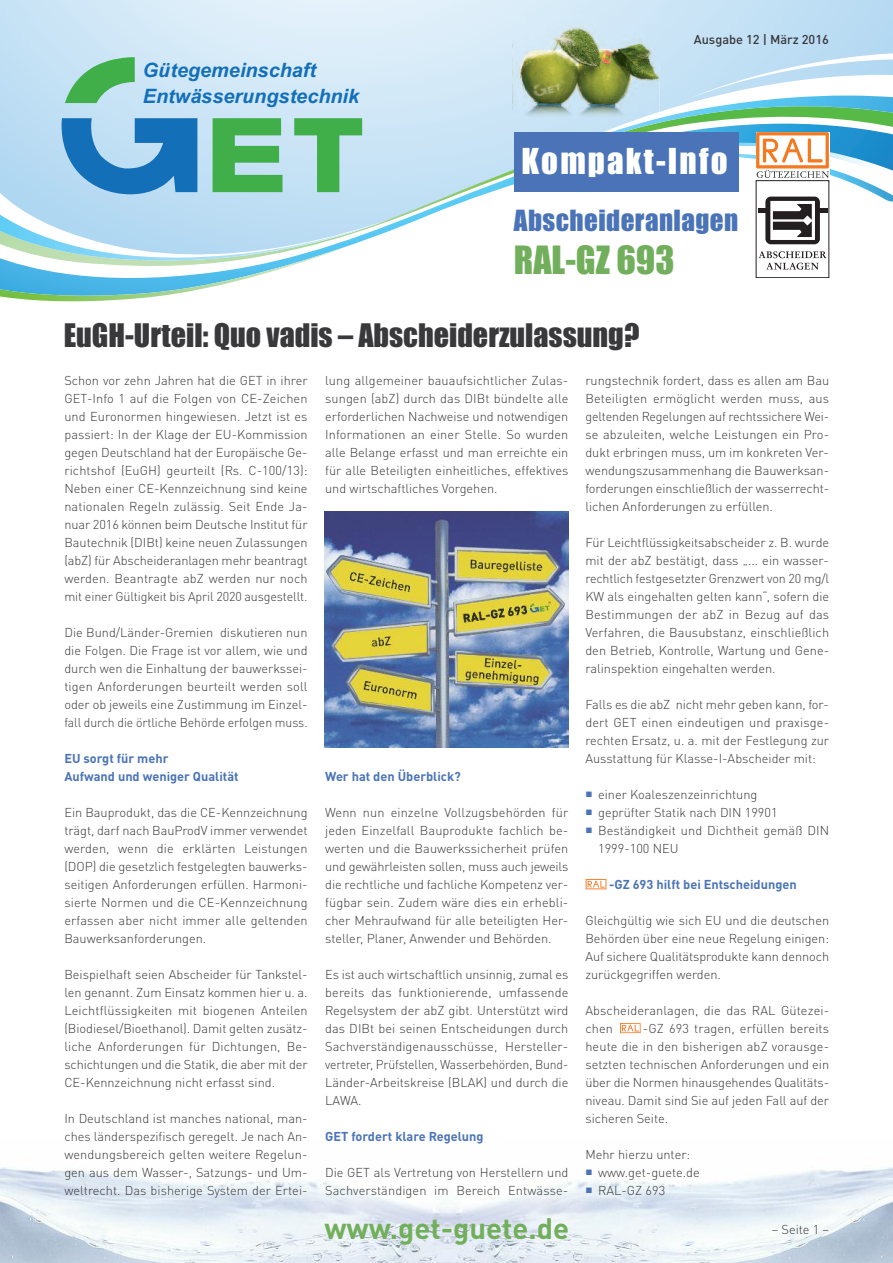
<style>
.page{position:relative;width:893px;height:1263px;background:#fff}
.page>*{position:absolute;margin:0;border:0;box-sizing:border-box;transform-origin:0 0}
.t1{font:36px "Impact";color:#72af5c}
.t2{font:33px "Impact";letter-spacing:.065em;color:#fff}
.t3{font:30px "Impact";color:#39383a}
.t4{font:700 29.25px "DINOT";color:#72af5c}
.t5{font:27px "Impact";letter-spacing:.015em;color:#4a74b7}
.t6{font:italic 700 19.8px/26.4px "Arial";color:#136fb8}
.t7{font:300 12.75px/18px "DINOT";color:#39383a;text-align:justify}
.t8{font:700 12.75px/18px "DINOT";color:#4a74b7}
.t9{font:500 12.75px "DINOT";color:#39383a}
</style>
<div class="page">
<img style="left:0;top:267px;width:286px;height:35px">
<img style="left:0;top:106px;width:893px;height:161px">
<img style="left:0;top:213px;width:391px;height:49px">
<img style="left:477px;top:96px;width:416px;height:88px">
<svg style="left:687px;top:40px;width:206px;height:59px"></svg>
<img style="left:513px;top:14px;width:147px;height:104px">
<img style="left:0;top:1167px;width:447px;height:96px">
<svg style="left:447px;top:1167px;width:446px;height:96px"></svg>
<svg style="left:213px;top:118px;width:69px;height:74px;background:#5eb96f"></svg>
<svg style="left:294px;top:118px;width:68px;height:74px;background:#85c9a2"></svg>
<svg style="left:62px;top:118px;width:135px;height:76px;background:#4e95cc"></svg>
<svg style="left:65px;top:57px;width:70px;height:46px;background:#7ac593"></svg>
<svg style="left:620px;top:1023px;width:21px;height:10px"></svg>
<div style="left:586px;top:879px;width:21px;height:10px;background:#f9c098"></div>
<svg style="left:586px;top:879px;width:20px;height:10px"></svg>
<div style="left:756px;top:132px;width:73px;height:146px;background:#fff"></div>
<div style="left:756px;top:180px;width:73px;height:98px;border:1px solid #231f20"></div>
<svg style="left:756px;top:132px;width:73px;height:46px"></svg>
<div style="left:758px;top:208px;width:69px;height:5px;background:#231f20"></div>
<div style="left:765px;top:197px;width:55px;height:47px;background:#231f20;border-radius:6px"></div>
<div style="left:770px;top:201px;width:45px;height:39px;background:#fff"></div>
<svg style="left:773px;top:204px;width:39px;height:33px"></svg>
<svg style="left:759px;top:251px;width:67px;height:19px"></svg>
<div style="left:514px;top:133px;width:224px;height:59px;background:#4a74b7"></div>
<img style="left:325px;top:511px;width:243px;height:237px">
<svg style="left:586px;top:1170px;width:6px;height:5px"></svg>
<svg style="left:586px;top:1188px;width:6px;height:5px"></svg>
<h3 class="t6" style="left:143px;top:57px;width:218px">Gütegemeinschaft<br>Entwässerungstechnik</h3>
<p class="t9" style="left:694px;top:35px;width:137px">Ausgabe 12 | März 2016</p>
<h2 class="t2" style="left:521px;top:143px;width:208px">Kompakt-Info</h2>
<h3 class="t5" style="left:514px;top:206px;width:226px">Abscheideranlagen</h3>
<h1 class="t1" style="left:514px;top:240px;width:162px">RAL-GZ 693</h1>
<h3 class="t3" style="left:64px;top:319px;width:577px">EuGH-Urteil: Quo vadis – Abscheiderzulassung?</h3>
<p class="t7" style="left:64px;top:373px;width:245px">Schon vor zehn Jahren hat die GET in ihrer GET-Info 1 auf die Folgen von CE-Zeichen und Euronormen hingewiesen. Jetzt ist es passiert: In der Klage der EU-Kommission gegen Deutschland hat der Europäische Ge&shy;richtshof (EuGH) geurteilt (Rs. C-100/13):<br>Neben einer CE-Kennzeichnung sind keine nationalen Regeln zulässig. Seit Ende Ja&shy;nuar 2016 können beim Deutsche Institut für Bautechnik (DIBt) keine neuen Zulassungen (abZ) für Abscheideranlagen mehr beantragt werden. Beantragte abZ werden nur noch mit einer Gültigkeit bis April 2020 ausgestellt.</p>
<p class="t7" style="left:64px;top:625px;width:245px">Die Bund/Länder-Gremien diskutieren nun die Folgen. Die Frage ist vor allem, wie und durch wen die Einhaltung der bauwerkssei&shy;tigen Anforderungen beurteilt werden soll oder ob jeweils eine Zustimmung im Einzel&shy;fall durch die örtliche Behörde erfolgen muss.</p>
<p class="t8" style="left:64px;top:751px;width:176px">EU sorgt für mehr<br>Aufwand und weniger Qualität</p>
<p class="t7" style="left:64px;top:805px;width:245px">Ein Bauprodukt, das die CE-Kennzeichnung trägt, darf nach BauProdV immer verwendet werden, wenn die erklärten Leistungen (DOP) die gesetzlich festgelegten bauwerks&shy;seitigen Anforderungen erfüllen. Harmoni&shy;sierte Normen und die CE-Kennzeichnung erfassen aber nicht immer alle geltenden Bauwerksanforderungen.</p>
<p class="t7" style="left:64px;top:967px;width:245px">Beispielhaft seien Abscheider für Tankstel&shy;len genannt. Zum Einsatz kommen hier u. a.<br>Leichtflüssigkeiten mit biogenen Anteilen (Biodiesel/Bioethanol). Damit gelten zusätz&shy;liche Anforderungen für Dichtungen, Be&shy;schichtungen und die Statik, die aber mit der CE-Kennzeichnung nicht erfasst sind.</p>
<p class="t7" style="left:64px;top:1111px;width:245px">In Deutschland ist manches national, man&shy;ches länderspezifisch geregelt. Je nach An&shy;wendungsbereich gelten weitere Regelun&shy;gen aus dem Wasser-, Satzungs- und Um&shy;weltrecht. Das bisherige System der Ertei-</p>
<p class="t7" style="left:325px;top:373px;width:245px">lung allgemeiner bauaufsichtlicher Zulas&shy;sungen (abZ) durch das DIBt bündelte alle erforderlichen Nachweise und notwendigen Informationen an einer Stelle. So wurden alle Belange erfasst und man erreichte ein für alle Beteiligten einheitliches, effektives und wirtschaftliches Vorgehen.</p>
<p class="t8" style="left:325px;top:769px;width:137px">Wer hat den Überblick?</p>
<p class="t7" style="left:325px;top:805px;width:245px">Wenn nun einzelne Vollzugsbehörden für jeden Einzelfall Bauprodukte fachlich be&shy;werten und die Bauwerkssicherheit prüfen und gewährleisten sollen, muss auch jeweils die rechtliche und fachliche Kompetenz ver&shy;fügbar sein. Zudem wäre dies ein erhebli&shy;cher Mehraufwand für alle beteiligten Her&shy;steller, Planer, Anwender und Behörden.</p>
<p class="t7" style="left:325px;top:967px;width:245px">Es ist auch wirtschaftlich unsinnig, zumal es bereits das funktionierende, umfassende Regelsystem der abZ gibt. Unterstützt wird das DIBt bei seinen Entscheidungen durch Sachverständigenausschüsse, Hersteller&shy;vertreter, Prüfstellen, Wasserbehörden, Bund-Länder-Arbeitskreise (BLAK) und durch die LAWA.</p>
<p class="t8" style="left:325px;top:1129px;width:160px">GET fordert klare Regelung</p>
<p class="t7" style="left:325px;top:1165px;width:245px">Die GET als Vertretung von Herstellern und<br>Sachverständigen im Bereich Entwässe-</p>
<h3 class="t4" style="left:324px;top:1218px;width:246px">www.get-guete.de</h3>
<p class="t7" style="left:585px;top:373px;width:245px">rungstechnik fordert, dass es allen am Bau Beteiligten ermöglicht werden muss, aus geltenden Regelungen auf rechtssichere Wei&shy;se abzuleiten, welche Leistungen ein Pro&shy;dukt erbringen muss, um im konkreten Ver&shy;wendungszusammenhang die Bauwerksan&shy;forderungen einschließlich der wasserrecht&shy;lichen Anforderungen zu erfüllen.</p>
<p class="t7" style="left:585px;top:535px;width:245px">Für Leichtflüssigkeitsabscheider z. B. wurde mit der abZ bestätigt, dass „... ein wasser&shy;rechtlich festgesetzter Grenzwert von 20 mg/l KW als eingehalten gelten kann“, sofern die Bestimmungen der abZ in Bezug auf das Verfahren, die Bausubstanz, einschließlich den Betrieb, Kontrolle, Wartung und Gene&shy;ralinspektion eingehalten werden.</p>
<p class="t7" style="left:585px;top:697px;width:245px">Falls es die abZ nicht mehr geben kann, for&shy;dert GET einen eindeutigen und praxisge&shy;rechten Ersatz, u. a. mit der Festlegung zur Ausstattung für Klasse-I-Abscheider mit:</p>
<p class="t7" style="left:598px;top:787px;width:232px;text-align:left">einer Koaleszenzeinrichtung<br>geprüfter Statik nach DIN 19901<br>Beständigkeit und Dichtheit gemäß DIN<br>1999-100 NEU</p>
<p class="t8" style="left:609px;top:877px;width:189px">-GZ 693 hilft bei Entscheidungen</p>
<p class="t7" style="left:585px;top:913px;width:245px">Gleichgültig wie sich EU und die deutschen Behörden über eine neue Regelung einigen:<br>Auf sichere Qualitätsprodukte kann dennoch zurückgegriffen werden.</p>
<p class="t7" style="left:585px;top:1003px;width:245px">Abscheideranlagen, die das RAL Gütezei&shy;chen</p>
<p class="t7" style="left:585px;top:1021px;width:245px;text-indent:58px">-GZ 693 tragen, erfüllen bereits heute die in den bisherigen abZ vorausge&shy;setzten technischen Anforderungen und ein über die Normen hinausgehendes Qualitäts&shy;niveau. Damit sind Sie auf jeden Fall auf der sicheren Seite.</p>
<p class="t7" style="left:598px;top:1147px;width:103px;text-align:left;text-indent:-13px">Mehr hierzu unter: www.get-guete.de<br>RAL-GZ 693</p>
<p class="t7" style="left:772px;top:1222px;width:59px">– Seite 1 –</p>
</div>
